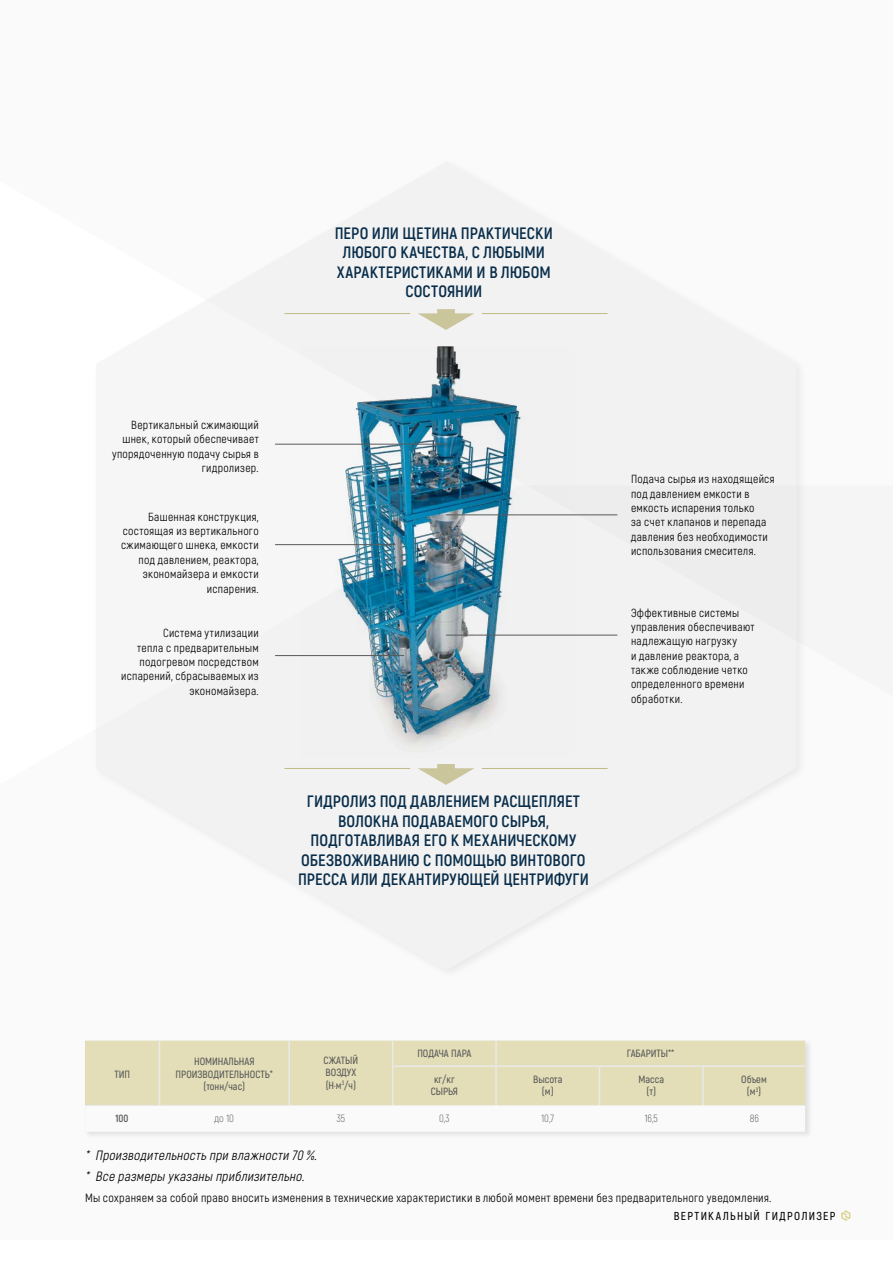
<style>
.page{position:relative;width:893px;height:1263px;background:#fff}
.page>*{position:absolute;margin:0;border:0;box-sizing:border-box;transform-origin:0 0}
.t1{font:700 16.5px/19.5px "Akrobat";letter-spacing:.005em;color:#082d4a;text-align:center}
.t2{font:italic 13.5px/21px "Akrobat";color:#000}
.t3{font:12px "Akrobat";letter-spacing:.025em;color:#000}
.t4{font:11.7px/14.4px "Akrobat";letter-spacing:.025em;color:#000;text-align:right}
.t5{font:600 11.55px "Akrobat";letter-spacing:.115em;color:#000}
.t6{font:600 10.5px/12.6px "Akrobat";color:#58595b;text-align:center}
.t7{font:300 10.5px "Akrobat";color:#58595b}
.t8{font:700 10.5px "Akrobat";color:#58595b}
</style>
<div class="page">
<div style="left:91px;top:157px;width:717px;height:823px;background:#000;opacity:.75"></div>
<div style="left:96px;top:162px;width:700px;height:808px;background:#f2f2f2"></div>
<img style="left:300px;top:342px;width:271px;height:408px">
<svg style="left:841px;top:1210px;width:9px;height:11px"></svg>
<hr style="left:275px;top:444px;width:171px;height:1px;background:#58595b">
<hr style="left:446px;top:514px;width:171px;height:1px;background:#58595b">
<hr style="left:446px;top:635px;width:171px;height:1px;background:#58595b">
<hr style="left:275px;top:544px;width:120px;height:1px;background:#58595b">
<hr style="left:275px;top:655px;width:129px;height:1px;background:#58595b">
<svg style="left:418px;top:309px;width:56px;height:21px"></svg>
<hr style="left:284px;top:313px;width:126px;height:1px;background:#c0ba84">
<hr style="left:482px;top:313px;width:126px;height:1px;background:#c0ba84">
<svg style="left:418px;top:764px;width:56px;height:21px"></svg>
<hr style="left:284px;top:768px;width:126px;height:1px;background:#c0ba84">
<hr style="left:482px;top:768px;width:126px;height:1px;background:#c0ba84">
<div style="left:84px;top:1039px;width:729px;height:100px;background:#eeedec"></div>
<div style="left:85px;top:1041px;width:720px;height:64px;background:#e3deb7"></div>
<hr style="left:85px;top:1131px;width:74px;height:1px;background:#fff">
<hr style="left:159px;top:1131px;width:130px;height:1px;background:#fff">
<hr style="left:289px;top:1131px;width:104px;height:1px;background:#fff">
<hr style="left:393px;top:1131px;width:103px;height:1px;background:#fff">
<hr style="left:496px;top:1131px;width:103px;height:1px;background:#fff">
<hr style="left:599px;top:1131px;width:104px;height:1px;background:#fff">
<hr style="left:703px;top:1131px;width:102px;height:1px;background:#fff">
<svg style="left:159px;top:1041px;width:1px;height:25px"></svg>
<hr style="left:159px;top:1066px;width:1px;height:39px;background:#eeefef">
<hr style="left:288px;top:1041px;width:2px;height:25px;background:#eeefef">
<hr style="left:288px;top:1066px;width:2px;height:39px;background:#eeefef">
<svg style="left:392px;top:1041px;width:1px;height:24px"></svg>
<hr style="left:495px;top:1041px;width:2px;height:24px;background:#eeefef">
<hr style="left:392px;top:1065px;width:104px;height:2px;background:#eeefef">
<hr style="left:392px;top:1067px;width:1px;height:38px;background:#eeefef">
<hr style="left:496px;top:1065px;width:103px;height:2px;background:#eeefef">
<hr style="left:495px;top:1067px;width:2px;height:38px;background:#eeefef">
<hr style="left:599px;top:1065px;width:104px;height:2px;background:#eeefef">
<hr style="left:599px;top:1067px;width:1px;height:38px;background:#eeefef">
<hr style="left:703px;top:1065px;width:102px;height:2px;background:#eeefef">
<hr style="left:702px;top:1067px;width:2px;height:38px;background:#eeefef">
<div style="left:86px;top:1106px;width:719px;height:25px;background:#fafafa"></div>
<hr style="left:702px;top:1105px;width:2px;height:26px;background:#fff">
<h1 class="t1" style="left:335px;top:223px;width:220px">ПЕРО ИЛИ ЩЕТИНА ПРАКТИЧЕСКИ<br>ЛЮБОГО КАЧЕСТВА, С ЛЮБЫМИ<br>ХАРАКТЕРИСТИКАМИ И В ЛЮБОМ<br>СОСТОЯНИИ</h1>
<p class="t4" style="left:112px;top:417px;width:148px">Вертикальный сжимающий шнек, который обеспечивает упорядоченную подачу сырья в гидролизер.</p>
<p class="t4" style="left:121px;top:509px;width:139px">Башенная конструкция, состоящая из вертикального сжимающего шнека, емкости под давлением, реактора, экономайзера и емкости испарения.</p>
<p class="t4" style="left:121px;top:626px;width:139px">Система утилизации<br>тепла с предварительным подогревом посредством испарений, сбрасываемых из экономайзера.</p>
<h1 class="t1" style="left:298px;top:792px;width:292px">ГИДРОЛИЗ ПОД ДАВЛЕНИЕМ РАСЩЕПЛЯЕТ ВОЛОКНА ПОДАВАЕМОГО СЫРЬЯ, ПОДГОТАВЛИВАЯ ЕГО К МЕХАНИЧЕСКОМУ ОБЕЗВОЖИВАНИЮ С ПОМОЩЬЮ ВИНТОВОГО ПРЕССА ИЛИ ДЕКАНТИРУЮЩЕЙ ЦЕНТРИФУГИ</h1>
<p class="t4" style="left:631px;top:472px;width:145px;text-align:left">Подача сырья из находящейся под давлением емкости в емкость испарения только<br>за счет клапанов и перепада давления без необходимости использования смесителя.</p>
<p class="t4" style="left:631px;top:605px;width:125px;text-align:left">Эффективные системы управления обеспечивают надлежащую нагрузку<br>и давление реактора, а также соблюдение четко определенного времени обработки.</p>
<p class="t6" style="left:114px;top:1068px;width:17px">ТИП</p>
<p class="t6" style="left:176px;top:1055px;width:99px">НОМИНАЛЬНАЯ<br>ПРОИЗВОДИТЕЛЬНОСТЬ* (тонн/час)</p>
<p class="t6" style="left:324px;top:1054px;width:36px;text-align:left">СЖАТЫЙ<br>ВОЗДУХ (Н·м<sup>3</sup>/ч)</p>
<p class="t6" style="left:417px;top:1047px;width:55px">ПОДАЧА ПАРА</p>
<p class="t6" style="left:627px;top:1047px;width:49px">ГАБАРИТЫ**</p>
<p class="t6" style="left:431px;top:1073px;width:29px">кг/кг<br>СЫРЬЯ</p>
<p class="t6" style="left:533px;top:1073px;width:31px">Высота (м)</p>
<p class="t6" style="left:638px;top:1073px;width:27px">Масса (т)</p>
<p class="t6" style="left:741px;top:1073px;width:27px">Объем (м<sup>3</sup>)</p>
<p class="t8" style="left:115px;top:1111px;width:15px">100</p>
<p class="t7" style="left:215px;top:1112px;width:21px">до 10</p>
<p class="t7" style="left:337px;top:1112px;width:10px">35</p>
<p class="t7" style="left:439px;top:1112px;width:12px">0,3</p>
<p class="t7" style="left:541px;top:1112px;width:14px">10,7</p>
<p class="t7" style="left:645px;top:1112px;width:15px">16,5</p>
<p class="t7" style="left:750px;top:1112px;width:11px">86</p>
<p class="t2" style="left:85px;top:1145px;width:236px">* Производительностьпри влажности 70 %. * Все размеры указаны приблизительно.</p>
<p class="t3" style="left:85px;top:1190px;width:688px">Мы сохраняем за собой право вносить изменения в технические характеристики в любой момент времени без предварительного уведомления.</p>
<p class="t5" style="left:674px;top:1209px;width:163px">вертик альный гидролизер</p>
</div>
